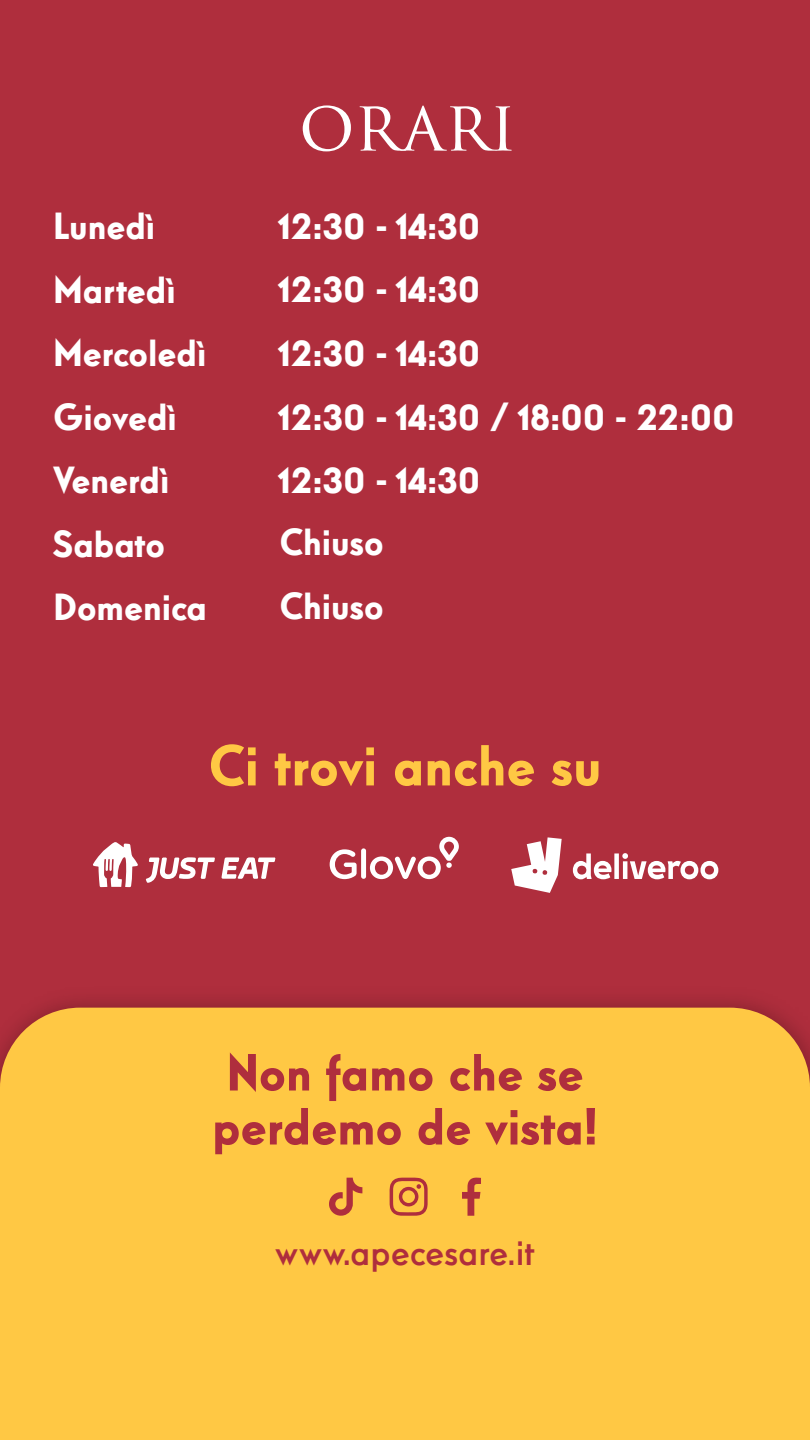
<style>
.page{position:relative;width:810px;height:1440px;background:#af2e3d}
.page>*{position:absolute;margin:0;border:0;box-sizing:border-box;transform-origin:0 0}
.t1{font:69px "Trajan Pro 3";letter-spacing:-.005em;color:#fff}
.t2{font:700 56.18px "Windlesham Pro";color:#ffc844}
.t3{font:700 50.85px/54px "Windlesham Pro";color:#af2e3d}
.t4{font:700 36.75px/63.6px "Windlesham Pro";color:#fff}
.t5{font:500 36px "Windlesham Pro";color:#af2e3d}
</style>
<div class="page">
<img style="left:47px;top:1000px;width:718px;height:8px">
<div style="left:0;top:1008px;width:810px;height:432px;background:#ffc844"></div>
<svg style="left:390px;top:1178px;width:38px;height:38px"></svg>
<svg style="left:328px;top:1178px;width:34px;height:39px"></svg>
<svg style="left:462px;top:1178px;width:19px;height:38px"></svg>
<svg style="left:330px;top:837px;width:129px;height:42px"></svg>
<svg style="left:511px;top:837px;width:207px;height:56px"></svg>
<svg style="left:93px;top:842px;width:45px;height:45px"></svg>
<svg style="left:146px;top:857px;width:130px;height:26px"></svg>
<h1 class="t1" style="left:299px;top:78px;width:219px">ORARI</h1>
<p class="t4" style="left:53px;top:194px;width:155px">Lunedì<br>Martedì<br>Mercoledì<br>Giovedì<br>Venerdì<br>Sabato<br>Domenica</p>
<p class="t4" style="left:280px;top:194px;width:457px">12:30 - 14:30<br>12:30 - 14:30<br>12:30 - 14:30<br>12:30 - 14:30 / 18:00 - 22:00<br>12:30 - 14:30</p>
<p class="t4" style="left:279px;top:510px;width:106px">Chiuso<br>Chiuso</p>
<h2 class="t2" style="left:208px;top:728px;width:395px">Ci trovi anche su</h2>
<h3 class="t3" style="left:212px;top:1045px;width:387px">Non famo che se perdemo de vista!</h3>
<p class="t5" style="left:275px;top:1228px;width:261px">www.apecesare.it</p>
</div>
